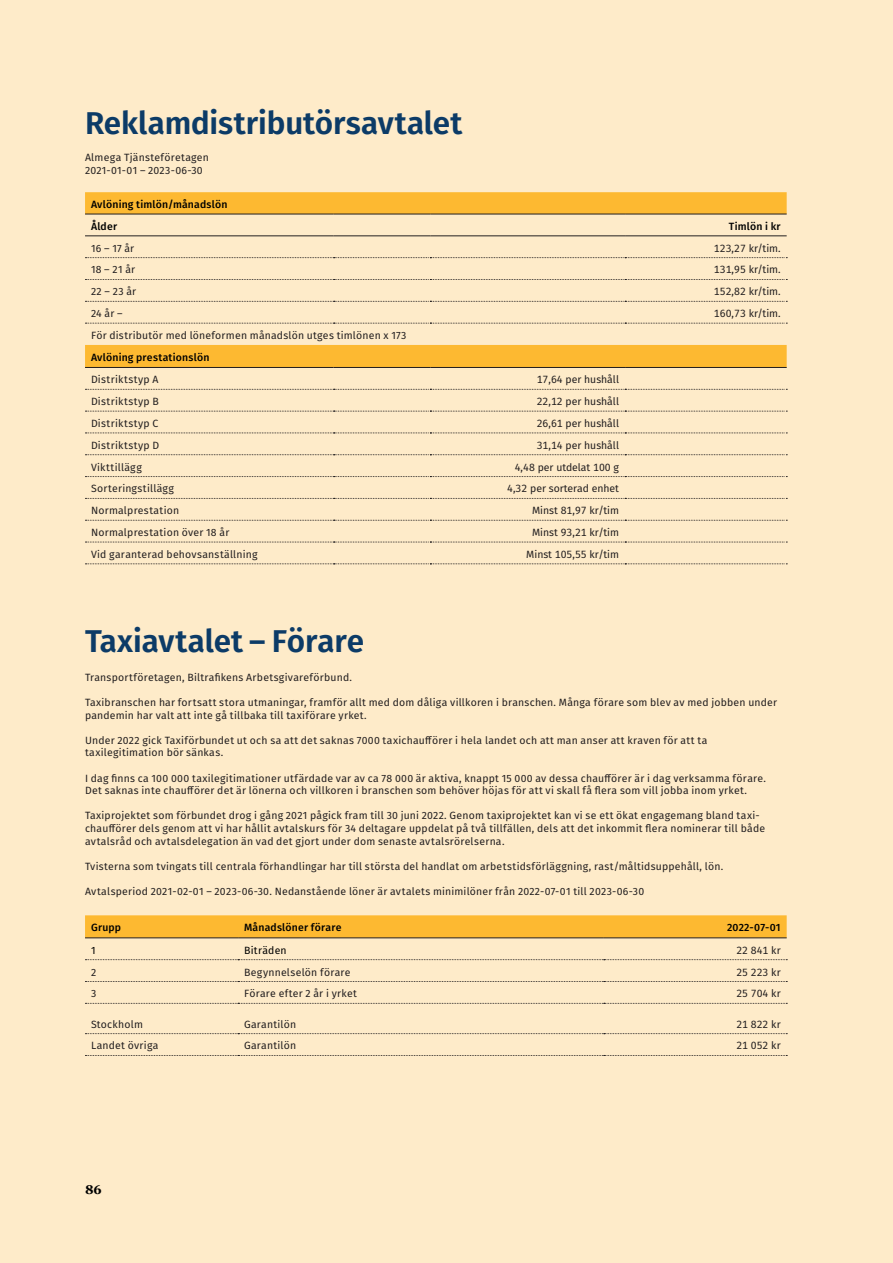
<style>
.page{position:relative;width:893px;height:1263px;background:#feebc9}
.page>*{position:absolute;margin:0;border:0;box-sizing:border-box;transform-origin:0 0}
.NY_R1{font:600 31.5px "Fira Sans";letter-spacing:-.005em;color:#0c3b67}
.t1{font:700 12.75px "Georgia";color:#000}
.Tabell_brödtext{font:10.5px/12.6px "Fira Sans";letter-spacing:.02em;color:#231f20}
.Tabell_siffror{font:10.5px "Fira Sans";color:#231f20}
.Tabell_brödtext_bold{font:500 10.5px "Fira Sans";letter-spacing:.02em;color:#000}
.Tabell_brödtext_bold-2{font:10.5px "Fira Sans";letter-spacing:.02em;color:#000}
</style>
<div class="page">
<svg style="left:85px;top:192px;width:702px;height:175px"></svg>
<hr style="left:85px;top:214px;width:249px;height:1px;background:#231f20">
<hr style="left:334px;top:214px;width:96px;height:1px;background:#231f20">
<hr style="left:430px;top:214px;width:195px;height:1px;background:#231f20">
<hr style="left:625px;top:214px;width:162px;height:1px;background:#231f20">
<hr style="left:85px;top:235px;width:249px;height:1px;background:#231f20">
<hr style="left:334px;top:235px;width:96px;height:1px;background:#231f20">
<hr style="left:430px;top:235px;width:195px;height:1px;background:#231f20">
<hr style="left:625px;top:235px;width:162px;height:1px;background:#231f20">
<svg style="left:85px;top:257px;width:702px;height:1px"></svg>
<svg style="left:85px;top:279px;width:702px;height:1px"></svg>
<svg style="left:85px;top:301px;width:702px;height:1px"></svg>
<svg style="left:85px;top:323px;width:702px;height:1px"></svg>
<svg style="left:85px;top:389px;width:702px;height:1px"></svg>
<svg style="left:85px;top:411px;width:702px;height:1px"></svg>
<svg style="left:85px;top:433px;width:702px;height:1px"></svg>
<svg style="left:85px;top:454px;width:702px;height:1px"></svg>
<svg style="left:85px;top:476px;width:702px;height:1px"></svg>
<svg style="left:85px;top:498px;width:702px;height:1px"></svg>
<svg style="left:85px;top:520px;width:702px;height:1px"></svg>
<svg style="left:85px;top:542px;width:702px;height:1px"></svg>
<svg style="left:85px;top:563px;width:702px;height:1px"></svg>
<hr style="left:85px;top:367px;width:249px;height:1px;background:#231f20">
<hr style="left:334px;top:367px;width:96px;height:1px;background:#231f20">
<hr style="left:430px;top:367px;width:195px;height:1px;background:#231f20">
<hr style="left:625px;top:367px;width:162px;height:1px;background:#231f20">
<div style="left:85px;top:915px;width:702px;height:22px;background:#fdb931"></div>
<hr style="left:85px;top:937px;width:153px;height:1px;background:#231f20">
<hr style="left:238px;top:937px;width:366px;height:1px;background:#231f20">
<hr style="left:604px;top:937px;width:183px;height:1px;background:#231f20">
<svg style="left:85px;top:959px;width:702px;height:1px"></svg>
<svg style="left:85px;top:981px;width:702px;height:1px"></svg>
<svg style="left:85px;top:1003px;width:702px;height:1px"></svg>
<svg style="left:85px;top:1033px;width:702px;height:1px"></svg>
<svg style="left:85px;top:1055px;width:702px;height:1px"></svg>
<p class="NY_R1" style="left:85px;top:98px;width:379px">Reklamdistributörsavtalet</p>
<p class="Tabell_brödtext" style="left:85px;top:151px;width:125px">Almega Tjänsteföretagen</p>
<p class="Tabell_brödtext" style="left:85px;top:164px;width:119px">2021-01-01 – 2023-06-30</p>
<p class="Tabell_brödtext_bold" style="left:91px;top:196px;width:138px">Avlöning timlön/månadslön</p>
<p class="Tabell_brödtext_bold" style="left:91px;top:218px;width:28px">Ålder</p>
<p class="Tabell_brödtext_bold" style="left:729px;top:218px;width:53px">Timlön i kr</p>
<p class="Tabell_brödtext" style="left:91px;top:241px;width:45px">16 – 17 år</p>
<p class="Tabell_siffror" style="left:714px;top:240px;width:68px">123,27 kr/tim.</p>
<p class="Tabell_brödtext" style="left:91px;top:263px;width:46px">18 – 21 år</p>
<p class="Tabell_siffror" style="left:714px;top:262px;width:68px">131,95 kr/tim.</p>
<p class="Tabell_brödtext" style="left:91px;top:285px;width:47px">22 – 23 år</p>
<p class="Tabell_siffror" style="left:714px;top:284px;width:68px">152,82 kr/tim.</p>
<p class="Tabell_brödtext" style="left:91px;top:307px;width:33px">24 år –</p>
<p class="Tabell_siffror" style="left:714px;top:305px;width:68px">160,73 kr/tim.</p>
<p class="Tabell_brödtext" style="left:91px;top:329px;width:317px">För distributör med löneformen månadslön utges timlönen x 173</p>
<p class="Tabell_brödtext_bold" style="left:91px;top:349px;width:120px">Avlöning prestationslön</p>
<p class="Tabell_brödtext" style="left:91px;top:373px;width:69px">Distriktstyp A</p>
<p class="Tabell_siffror" style="left:537px;top:372px;width:84px">17,64 per hushåll</p>
<p class="Tabell_brödtext" style="left:91px;top:395px;width:69px">Distriktstyp B</p>
<p class="Tabell_siffror" style="left:537px;top:393px;width:84px">22,12 per hushåll</p>
<p class="Tabell_brödtext" style="left:91px;top:417px;width:69px">Distriktstyp C</p>
<p class="Tabell_siffror" style="left:537px;top:415px;width:84px">26,61 per hushåll</p>
<p class="Tabell_brödtext" style="left:91px;top:438px;width:70px">Distriktstyp D</p>
<p class="Tabell_siffror" style="left:537px;top:437px;width:84px">31,14 per hushåll</p>
<p class="Tabell_brödtext" style="left:91px;top:460px;width:52px">Vikttillägg</p>
<p class="Tabell_siffror" style="left:515px;top:459px;width:106px">4,48 per utdelat 100 g</p>
<p class="Tabell_brödtext" style="left:91px;top:482px;width:85px">Sorteringstillägg</p>
<p class="Tabell_siffror" style="left:507px;top:481px;width:113px">4,32 per sorterad enhet</p>
<p class="Tabell_brödtext" style="left:91px;top:504px;width:90px">Normalprestation</p>
<p class="Tabell_siffror" style="left:532px;top:503px;width:88px">Minst 81,97 kr/tim</p>
<p class="Tabell_brödtext" style="left:91px;top:526px;width:140px">Normalprestation över 18 år</p>
<p class="Tabell_siffror" style="left:532px;top:524px;width:88px">Minst 93,21 kr/tim</p>
<p class="Tabell_brödtext" style="left:91px;top:548px;width:168px">Vid garanterad behovsanställning</p>
<p class="Tabell_siffror" style="left:526px;top:546px;width:94px">Minst 105,55 kr/tim</p>
<p class="NY_R1" style="left:85px;top:615px;width:281px">Taxiavtalet – Förare</p>
<p class="Tabell_brödtext" style="left:85px;top:670px;width:268px">Transportföretagen, Biltrafikens Arbetsgivareförbund.</p>
<p class="Tabell_brödtext" style="left:85px;top:696px;width:694px">Taxibranschen har fortsatt stora utmaningar, framför allt med dom dåliga villkoren i branschen. Många förare som blev av med jobben under pandemin har valt att inte gå tillbaka till taxiförare yrket.</p>
<p class="Tabell_brödtext" style="left:85px;top:733px;width:624px">Under 2022 gick Taxiförbundet ut och sa att det saknas 7000 taxichaufförer i hela landet och att man anser att kraven för att ta taxilegitimation bör sänkas.</p>
<p class="Tabell_brödtext" style="left:85px;top:771px;width:682px">I dag finns ca 100 000 taxilegitimationer utfärdade var av ca 78 000 är aktiva, knappt 15 000 av dessa chaufförer är i dag verksamma förare.<br>Det saknas inte chaufförer det är lönerna och villkoren i branschen som behöver höjas för att vi skall få flera som vill jobba inom yrket.</p>
<p class="Tabell_brödtext" style="left:85px;top:809px;width:681px">Taxiprojektet som förbundet drog i gång 2021 pågick fram till 30 juni 2022. Genom taxiprojektet kan vi se ett ökat engagemang bland taxi&shy;chaufförer dels genom att vi har hållit avtalskurs för 34 deltagare uppdelat på två tillfällen, dels att det inkommit flera nominerar till både avtalsråd och avtalsdelegation än vad det gjort under dom senaste avtalsrörelserna.</p>
<p class="Tabell_brödtext" style="left:85px;top:859px;width:640px">Tvisterna som tvingats till centrala förhandlingar har till största del handlat om arbetstidsförläggning, rast/måltidsuppehåll, lön.</p>
<p class="Tabell_brödtext" style="left:85px;top:885px;width:561px">Avtalsperiod 2021-02-01 – 2023-06-30. Nedanstående löner är avtalets minimilöner från 2022-07-01 till 2023-06-30</p>
<p class="Tabell_brödtext_bold" style="left:91px;top:919px;width:32px">Grupp</p>
<p class="Tabell_brödtext_bold" style="left:244px;top:919px;width:99px">Månadslöner förare</p>
<p class="Tabell_brödtext_bold" style="left:727px;top:919px;width:55px">2022-07-01</p>
<p class="Tabell_brödtext_bold-2" style="left:91px;top:942px;width:6px">1</p>
<p class="Tabell_brödtext_bold-2" style="left:244px;top:942px;width:44px">Biträden</p>
<p class="Tabell_siffror" style="left:736px;top:942px;width:46px">22 841 kr</p>
<p class="Tabell_brödtext" style="left:91px;top:965px;width:7px">2</p>
<p class="Tabell_brödtext" style="left:244px;top:965px;width:108px">Begynnelselön förare</p>
<p class="Tabell_siffror" style="left:736px;top:964px;width:46px">25 223 kr</p>
<p class="Tabell_brödtext" style="left:91px;top:987px;width:7px">3</p>
<p class="Tabell_brödtext" style="left:244px;top:987px;width:114px">Förare efter 2 år i yrket</p>
<p class="Tabell_siffror" style="left:736px;top:986px;width:46px">25 704 kr</p>
<p class="Tabell_brödtext" style="left:91px;top:1017px;width:54px">Stockholm</p>
<p class="Tabell_brödtext" style="left:244px;top:1017px;width:54px">Garantilön</p>
<p class="Tabell_siffror" style="left:736px;top:1016px;width:46px">21 822 kr</p>
<p class="Tabell_brödtext" style="left:91px;top:1039px;width:69px">Landet övriga</p>
<p class="Tabell_brödtext" style="left:244px;top:1039px;width:54px">Garantilön</p>
<p class="Tabell_siffror" style="left:736px;top:1038px;width:46px">21 052 kr</p>
<p class="t1" style="left:85px;top:1180px;width:18px">86</p>
</div>
